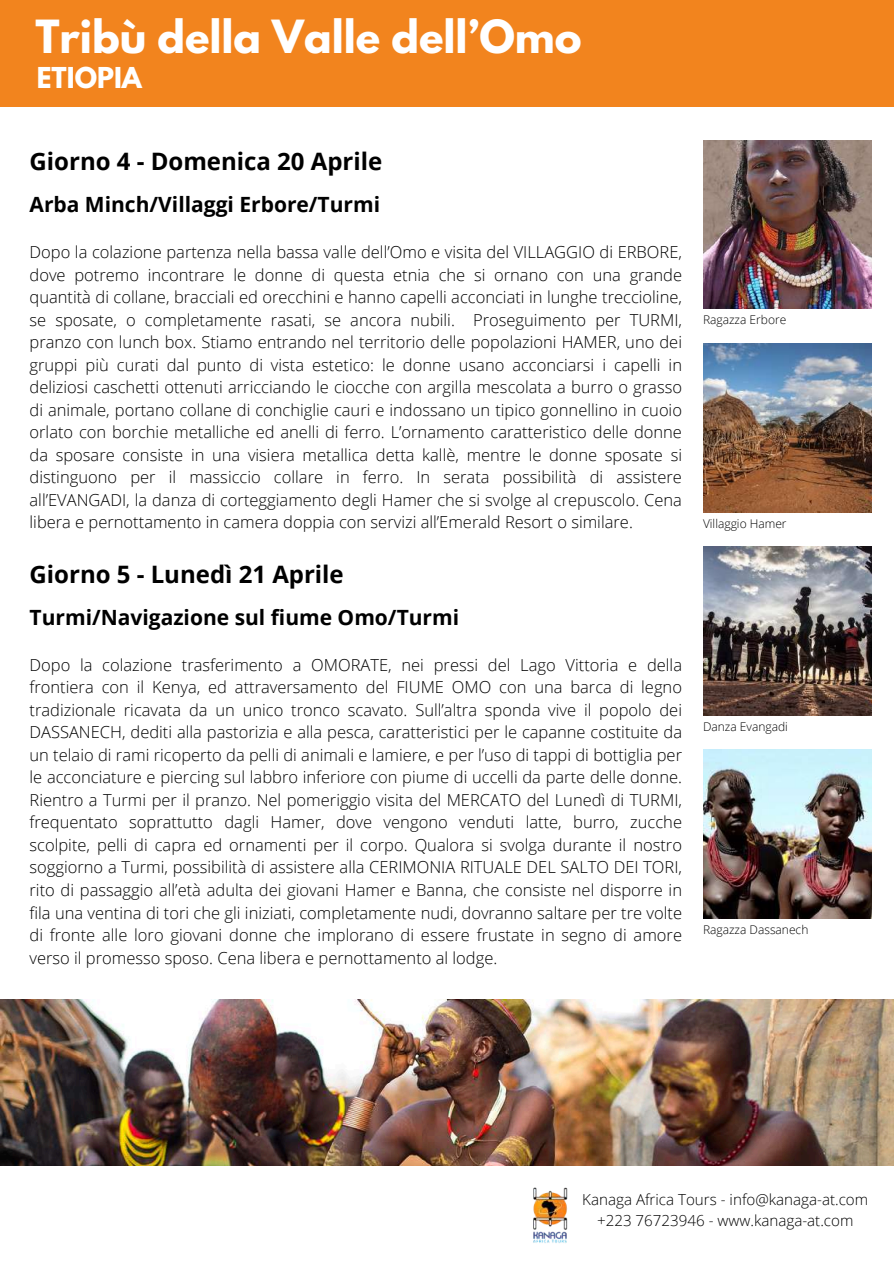
<style>
.page{position:relative;width:894px;height:1264px;background:#fff}
.page>*{position:absolute;margin:0;border:0;box-sizing:border-box;transform-origin:0 0}
.t1{font:700 40.5px "League Spartan";color:#fff}
.t2{font:700 25.5px "League Spartan";color:#fff}
.t3{font:700 24px "Open Sans";color:#000}
.t4{font:700 21px "Open Sans";color:#000}
.t5{font:300 16.5px/22.5px "Open Sans";color:#000;text-align:justify}
.t6{font:300 15.15px/21px "Open Sans";color:#000;text-align:center}
.t7{font:300 12px "Open Sans";color:#000}
</style>
<div class="page">
<img style="left:533px;top:1187px;width:35px;height:56px">
<img style="left:703px;top:749px;width:168px;height:169px">
<div style="left:0;top:0;width:893px;height:106px;background:#f2841e"></div>
<img style="left:703px;top:140px;width:168px;height:169px">
<img style="left:703px;top:343px;width:168px;height:169px">
<img style="left:703px;top:546px;width:168px;height:169px">
<img style="left:0;top:999px;width:893px;height:166px">
<h1 class="t1" style="left:35px;top:17px;width:547px">Tribù della Valle dell’Omo</h1>
<h2 class="t2" style="left:37px;top:65px;width:106px">ETIOPIA</h2>
<h2 class="t2" style="left:35px;top:66px;width:103px">GHANA</h2>
<h3 class="t3" style="left:30px;top:145px;width:354px">Giorno 4 - Domenica 20 Aprile</h3>
<p class="t4" style="left:30px;top:190px;width:352px">Arba Minch/Villaggi Erbore/Turmi</p>
<p class="t5" style="left:30px;top:240px;width:654px">Dopo la colazione partenza nella bassa valle dell’Omo e visita del VILLAGGIO di ERBORE, dove potremo incontrare le donne di questa etnia che si ornano con una grande quantità di collane, bracciali ed orecchini e hanno capelli acconciati in lunghe treccioline, se sposate, o completamente rasati, se ancora nubili. Proseguimento per TURMI, pranzo con lunch box. Stiamo entrando nel territorio delle popolazioni HAMER, uno dei gruppi più curati dal punto di vista estetico: le donne usano acconciarsi i capelli in deliziosi caschetti ottenuti arricciando le ciocche con argilla mescolata a burro o grasso di animale, portano collane di conchiglie cauri e indossano un tipico gonnellino in cuoio orlato con borchie metalliche ed anelli di ferro. L’ornamento caratteristico delle donne da sposare consiste in una visiera metallica detta kallè, mentre le donne sposate si distinguono per il massiccio collare in ferro. In serata possibilità di assistere all’EVANGADI, la danza di corteggiamento degli Hamer che si svolge al crepuscolo. Cena libera e pernottamento in camera doppia con servizi all’Emerald Resort o similare.</p>
<h3 class="t3" style="left:30px;top:557px;width:316px">Giorno 5 - Lunedì 21 Aprile</h3>
<p class="t4" style="left:30px;top:602px;width:431px">Turmi/Navigazione sul fiume Omo/Turmi</p>
<p class="t5" style="left:30px;top:653px;width:654px">Dopo la colazione trasferimento a OMORATE, nei pressi del Lago Vittoria e della frontiera con il Kenya, ed attraversamento del FIUME OMO con una barca di legno tradizionale ricavata da un unico tronco scavato. Sull’altra sponda vive il popolo dei DASSANECH, dediti alla pastorizia e alla pesca, caratteristici per le capanne costituite da un telaio di rami ricoperto da pelli di animali e lamiere, e per l’uso di tappi di bottiglia per le acconciature e piercing sul labbro inferiore con piume di uccelli da parte delle donne.<br>Rientro a Turmi per il pranzo. Nel pomeriggio visita del MERCATO del Lunedì di TURMI, frequentato soprattutto dagli Hamer, dove vengono venduti latte, burro, zucche scolpite, pelli di capra ed ornamenti per il corpo. Qualora si svolga durante il nostro soggiorno a Turmi, possibilità di assistere alla CERIMONIA RITUALE DEL SALTO DEI TORI, rito di passaggio all’età adulta dei giovani Hamer e Banna, che consiste nel disporre in fila una ventina di tori che gli iniziati, completamente nudi, dovranno saltare per tre volte di fronte alle loro giovani donne che implorano di essere frustate in segno di amore verso il promesso sposo. Cena libera e pernottamento al lodge.</p>
<p class="t7" style="left:702px;top:311px;width:85px">Ragazza Erbore</p>
<p class="t7" style="left:702px;top:515px;width:85px">Villaggio Hamer</p>
<p class="t7" style="left:702px;top:718px;width:86px">Danza Evangadi</p>
<p class="t7" style="left:702px;top:921px;width:107px">Ragazza Dassanech</p>
<p class="t6" style="left:582px;top:1188px;width:287px">Kanaga Africa Tours - info@kanaga-at.com +223 76723946 - www.kanaga-at.com</p>
</div>
